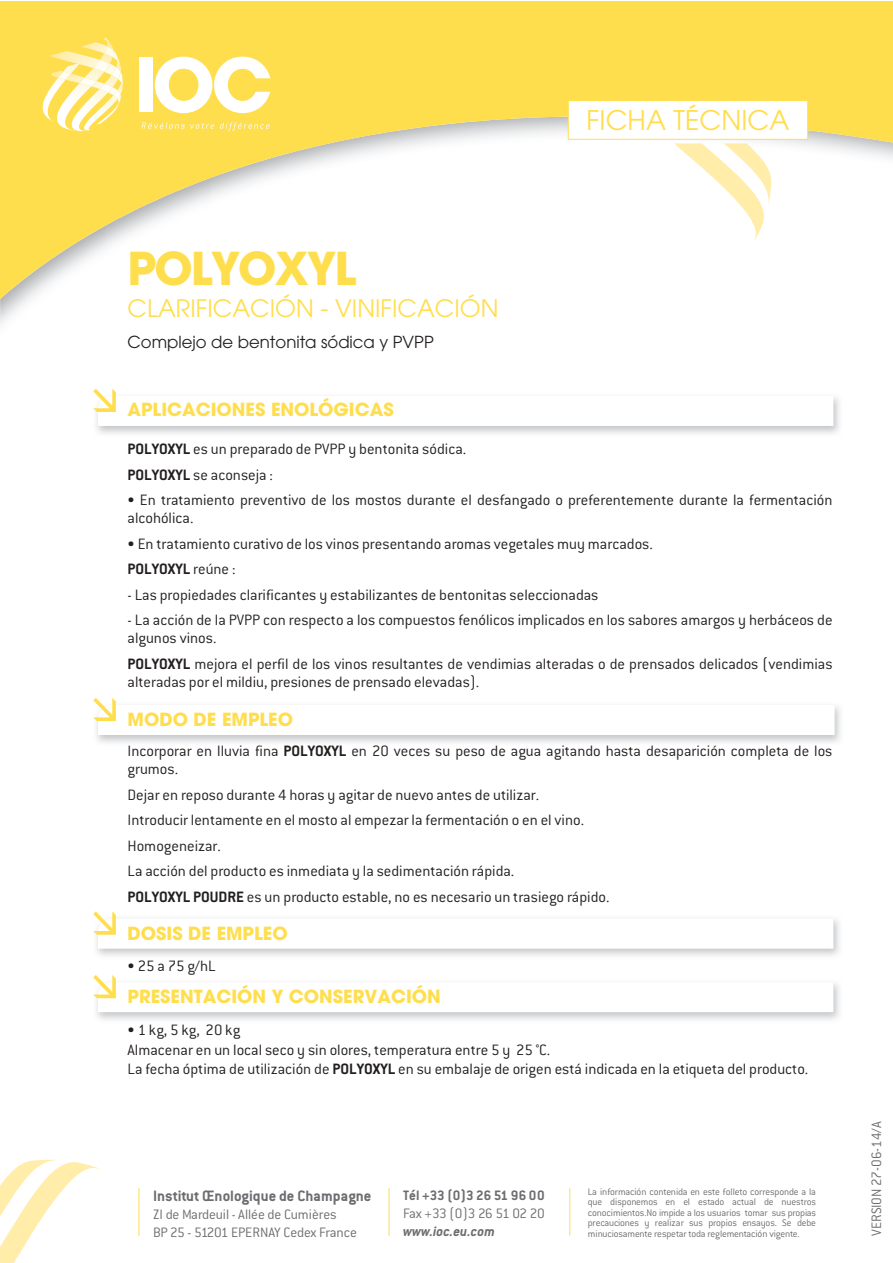
<style>
.page{position:relative;width:893px;height:1263px;background:#fff}
.page>*{position:absolute;margin:0;border:0;box-sizing:border-box;transform-origin:0 0}
.t1{font:700 45px "Avant Garde LT";letter-spacing:-.04em;color:#ffde4e}
.t2{font:27px "Avant Garde LT";color:#ffde4e}
.t3{font:24px "Avant Garde LT";color:#ffde4e}
.t4{font:700 18px "Avant Garde LT";color:#ffde4e}
.t5{font:300 16.5px/25.5px "Conduit ITC";color:#231f20}
.t6{font:16.5px "Avant Garde LT";color:#231f20}
.t7{font:700 16.5px "Conduit ITC";color:#6c6d70}
.t8{font:300 15px/18px "Conduit ITC";letter-spacing:-.01em;color:#6c6d70}
.t9{font:700 15px "Conduit ITC";color:#6c6d70}
.t10{font:300 15px "Conduit ITC";letter-spacing:-.03em;color:#6c6d70}
.t11{font:italic 700 15px "Conduit ITC";color:#6c6d70}
.t12{font:300 10.5px/10.5px "Conduit ITC";letter-spacing:-.015em;color:#6c6d70;text-align:justify}
.s1{font-weight:700}
</style>
<div class="page">
<svg style="left:0;top:2px;width:893px;height:323px"></svg>
<svg style="left:567px;top:100px;width:241px;height:40px"></svg>
<img style="left:49px;top:51px;width:6px;height:13px">
<img style="left:121px;top:106px;width:2px;height:25px">
<img style="left:71px;top:106px;width:50px;height:26px">
<img style="left:55px;top:37px;width:58px;height:94px">
<img style="left:93px;top:60px;width:10px;height:12px">
<img style="left:80px;top:78px;width:16px;height:8px">
<svg style="left:103px;top:37px;width:20px;height:69px"></svg>
<img style="left:39px;top:64px;width:40px;height:59px">
<svg style="left:58px;top:71px;width:13px;height:9px"></svg>
<svg style="left:142px;top:122px;width:72px;height:7px"></svg>
<svg style="left:220px;top:122px;width:50px;height:9px"></svg>
<div style="left:139px;top:58px;width:14px;height:54px;background:#fff"></div>
<svg style="left:155px;top:57px;width:115px;height:56px"></svg>
<img style="left:674px;top:143px;width:92px;height:100px">
<img style="left:724px;top:143px;width:47px;height:63px">
<svg style="left:0;top:1160px;width:100px;height:103px"></svg>
<hr style="left:139px;top:1188px;width:1px;height:47px;background:#ffde4e">
<hr style="left:389px;top:1188px;width:1px;height:47px;background:#ffde4e">
<hr style="left:569px;top:1188px;width:1px;height:47px;background:#ffde4e">
<svg style="left:93px;top:389px;width:740px;height:37px"></svg>
<svg style="left:93px;top:698px;width:742px;height:37px"></svg>
<svg style="left:93px;top:911px;width:740px;height:38px"></svg>
<svg style="left:93px;top:975px;width:740px;height:37px"></svg>
<h2 class="t2" style="left:586px;top:104px;width:204px">FICHA TÉCNICA</h2>
<h1 class="t1" style="left:128px;top:239px;width:230px">POLYOXYL</h1>
<h3 class="t3" style="left:128px;top:294px;width:372px">CLARIFICACIÓN - VINIFICACIÓN</h3>
<p class="t6" style="left:128px;top:332px;width:308px">Complejo de bentonita sódica y PVPP</p>
<p class="t4" style="left:128px;top:398px;width:268px">APLICACIONES ENOLÓGICAS</p>
<p class="t5" style="left:128px;top:436px;width:340px"><span class="s1">POLYOXYL</span> es un preparado de PVPP y bentonita sódica.<br><span class="s1">POLYOXYL</span> se aconseja :</p>
<p class="t5" style="left:128px;top:491px;width:706px;line-height:18px">• En tratamiento preventivo de los mostos durante el desfangado o preferentemente durante la fermentación alcohólica.</p>
<p class="t5" style="left:128px;top:531px;width:527px">• En tratamiento curativo de los vinos presentando aromas vegetales muy marcados.<br><span class="s1">POLYOXYL</span> reúne :</p>
<p class="t5" style="left:128px;top:582px;width:472px">- Las propiedades clarificantes y estabilizantes de bentonitas seleccionadas</p>
<p class="t5" style="left:128px;top:611px;width:706px;line-height:18px">- La acción de la PVPP con respecto a los compuestos fenólicos implicados en los sabores amargos y herbáceos de algunos vinos.</p>
<p class="t5" style="left:128px;top:655px;width:706px;line-height:18px"><span class="s1">POLYOXYL</span> mejora el perfil de los vinos resultantes de vendimias alteradas o de prensados delicados (vendimias alteradas por el mildiu, presiones de prensado elevadas).</p>
<p class="t4" style="left:128px;top:708px;width:167px">MODO DE EMPLEO</p>
<p class="t5" style="left:128px;top:742px;width:706px;line-height:18px">Incorporar en lluvia fina <span class="s1">POLYOXYL</span> en 20 veces su peso de agua agitando hasta desaparición completa de los grumos.</p>
<p class="t5" style="left:128px;top:782px;width:483px">Dejar en reposo durante 4 horas y agitar de nuevo antes de utilizar.<br>Introducir lentamente en el mosto al empezar la fermentación o en el vino.<br>Homogeneizar.<br>La acción del producto es inmediata y la sedimentación rápida.<br><span class="s1">POLYOXYL POUDRE</span> es un producto estable, no es necesario un trasiego rápido.</p>
<p class="t4" style="left:128px;top:921px;width:162px">DOSIS DE EMPLEO</p>
<p class="t5" style="left:128px;top:953px;width:89px">• 25 a 75 g/hL</p>
<p class="t4" style="left:128px;top:985px;width:315px">PRESENTACIÓN Y CONSERVACIÓN</p>
<p class="t5" style="left:128px;top:1020px;width:682px;line-height:19.5px">• 1 kg, 5 kg, 20 kg<br>Almacenar en un local seco y sin olores, temperatura entre 5 y 25 °C.<br>La fecha óptima de utilización de <span class="s1">POLYOXYL</span> en su embalaje de origen está indicada en la etiqueta del producto.</p>
<p class="t7" style="left:153px;top:1186px;width:220px">Institut Œnologique de Champagne</p>
<p class="t8" style="left:153px;top:1205px;width:205px">ZI de Mardeuil - Allée de Cumières<br>BP 25 - 51201 EPERNAY Cedex France</p>
<p class="t9" style="left:403px;top:1186px;width:143px">Tél +33 (0)3 26 51 96 00</p>
<p class="t10" style="left:403px;top:1205px;width:143px">Fax +33 (0)3 26 51 02 20</p>
<p class="t11" style="left:403px;top:1222px;width:93px">www.ioc.eu.com</p>
<p class="t12" style="left:588px;top:1186px;width:230px">La información contenida en este folleto corresponde a la que disponemos en el estado actual de nuestros conocimientos.No impide a los usuarios tomar sus propias precauciones y realizar sus propios ensayos. Se debe minuciosamente respetar toda reglementación vigente.</p>
<p class="t8" style="left:867px;top:1235px;width:116px;rotate:-90deg">VERSION 27-06-14/A</p>
</div>
